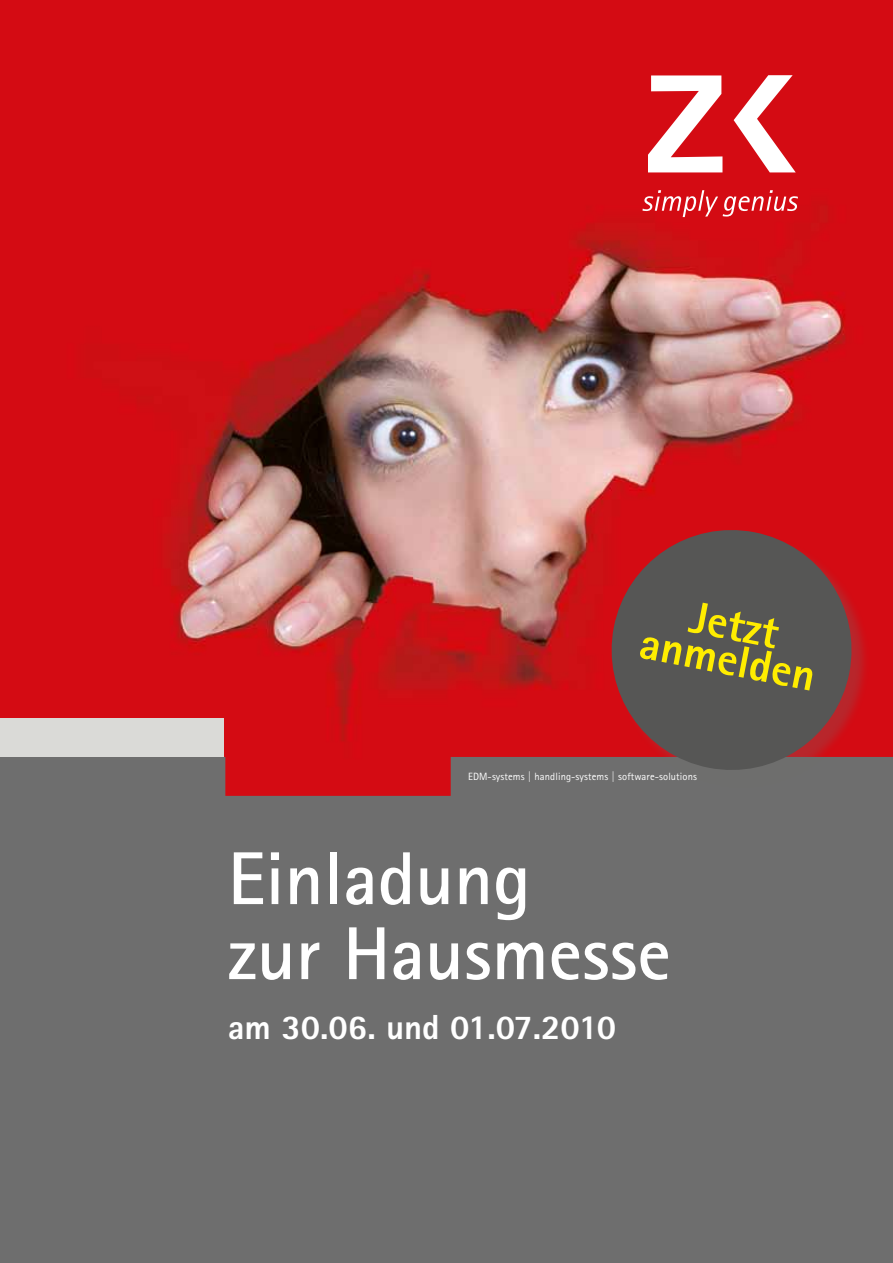
<style>
.page{position:relative;width:893px;height:1263px;background:#fff}
.page>*{position:absolute;margin:0;border:0;box-sizing:border-box;transform-origin:0 0}
.t1{font:700 75px/75px "Rotis Sans Serif Pro";color:#fff}
.t2{font:800 45px/34.8px "Rotis Sans Serif Pro";color:#ffed00;text-align:center}
.t3{font:800 34.8px "Rotis Sans Serif Pro";color:#fff}
.t4{font:10.5px "Rotis Sans Serif Pro";letter-spacing:.01em;color:#fff}
</style>
<div class="page">
<img style="left:0;top:0;width:893px;height:757px">
<div style="left:0;top:757px;width:893px;height:506px;background:#6e6e6e"></div>
<div style="left:0;top:719px;width:223px;height:38px;background:#dadad7"></div>
<svg style="left:648px;top:75px;width:74px;height:97px"></svg>
<svg style="left:734px;top:75px;width:62px;height:97px"></svg>
<svg style="left:642px;top:190px;width:156px;height:27px;background:#dc3a40"></svg>
<div style="left:614px;top:532px;width:256px;height:256px;background:#6e6e6c;opacity:.28"></div>
<svg style="left:601px;top:520px;width:261px;height:260px;background:#774546"></svg>
<h2 class="t2" style="left:650px;top:591px;width:186px;rotate:11deg">Jetzt anmelden</h2>
<p class="t4" style="left:468px;top:770px;width:230px">EDM-systems | handling-systems | software-solutions</p>
<h1 class="t1" style="left:228px;top:841px;width:444px">Einladung<br>zur Hausmesse</h1>
<h3 class="t3" style="left:228px;top:1005px;width:390px">am 30.06. und 01.07.2010</h3>
</div>
